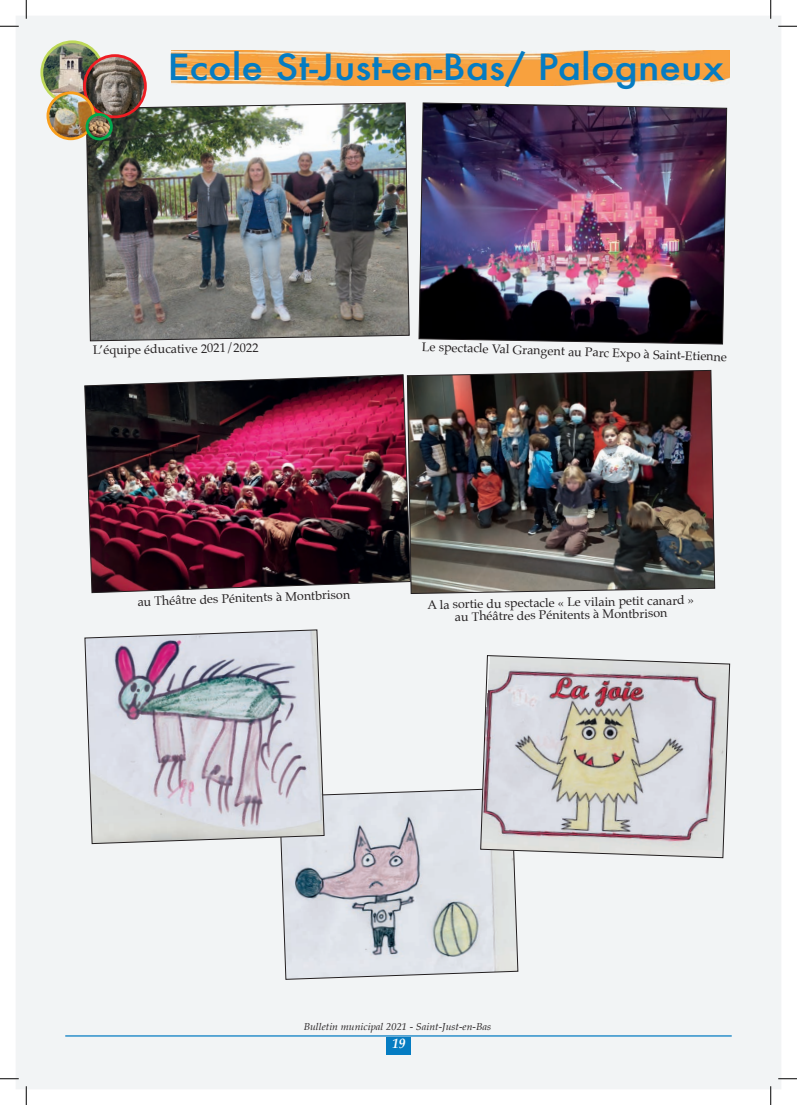
<style>
.page{position:relative;width:797px;height:1105px;background:#fff}
.page>*{position:absolute;margin:0;border:0;box-sizing:border-box;transform-origin:0 0}
.t1{font:500 35px "Futura";color:#057cc2;scale:1.12 1}
.t2{font:italic 700 13.75px "Palatino";color:#fff;scale:.96 1}
.t3{font:12.5px/12.5px "Palatino";color:#231f20;text-align:center}
.t4{font:italic 10px "Palatino";color:#231f20;scale:1.05 1}
</style>
<div class="page">
<div style="left:16px;top:16px;width:765px;height:1073px;background:#f2f4f5"></div>
<hr style="left:65px;top:1035px;width:666px;height:1px;background:#057cc2">
<div style="left:386px;top:1037px;width:25px;height:17px;background:#057cc2"></div>
<img style="left:172px;top:50px;width:558px;height:36px">
<img style="left:418px;top:103px;width:309px;height:241px">
<img style="left:86px;top:103px;width:323px;height:238px">
<img style="left:42px;top:42px;width:61px;height:61px;border-radius:31px">
<div style="left:40px;top:40px;width:64px;height:64px;border:3px solid #bed859;border-radius:50%"></div>
<img style="left:84px;top:56px;width:61px;height:61px;border-radius:31px">
<div style="left:83px;top:54px;width:64px;height:64px;border:3px solid #ee1d23;border-radius:50%"></div>
<img style="left:48px;top:93px;width:46px;height:46px;border-radius:23px">
<div style="left:47px;top:91px;width:48px;height:49px;border:3px solid #f89e1c;border-radius:50%"></div>
<img style="left:87px;top:114px;width:24px;height:25px;border-radius:12px">
<div style="left:86px;top:113px;width:27px;height:27px;border:3px solid #00a94d;border-radius:50%"></div>
<svg style="left:279px;top:788px;width:239px;height:192px;background:#cfd1d6"></svg>
<img style="left:85px;top:630px;width:239px;height:214px">
<img style="left:407px;top:370px;width:308px;height:224px">
<img style="left:84px;top:374px;width:326px;height:219px">
<svg style="left:480px;top:655px;width:250px;height:203px;background:#cbc6c6"></svg>
<svg style="left:0;top:25px;width:19px;height:2px"></svg>
<svg style="left:778px;top:25px;width:19px;height:2px"></svg>
<svg style="left:0;top:1078px;width:19px;height:1px"></svg>
<svg style="left:778px;top:1078px;width:19px;height:1px"></svg>
<svg style="left:25px;top:0;width:2px;height:19px"></svg>
<svg style="left:25px;top:1086px;width:2px;height:19px"></svg>
<svg style="left:770px;top:0;width:1px;height:19px"></svg>
<svg style="left:770px;top:1086px;width:1px;height:19px"></svg>
<h1 class="t1" style="left:167px;top:43px;width:499px">Ecole St-Just-en-Bas/ Palogneux</h1>
<p class="t3" style="left:93px;top:344px;width:167px;rotate:-1deg">L’équipe éducative 2021/2022</p>
<p class="t3" style="left:422px;top:340px;width:306px;rotate:2deg">Le spectacle Val Grangent au Parc Expo à Saint-Etienne</p>
<p class="t3" style="left:137px;top:595px;width:214px;rotate:-2deg">au Théâtre des Pénitents à Montbrison</p>
<p class="t3" style="left:427px;top:598px;width:268px;rotate:-1deg">A la sortie du spectacle « Le vilain petit canard » au Théâtre des Pénitents à Montbrison</p>
<p class="t4" style="left:304px;top:1018px;width:180px">Bulletin municipal 2021 - Saint-Just-en-Bas</p>
<p class="t2" style="left:392px;top:1032px;width:15px">19</p>
</div>
